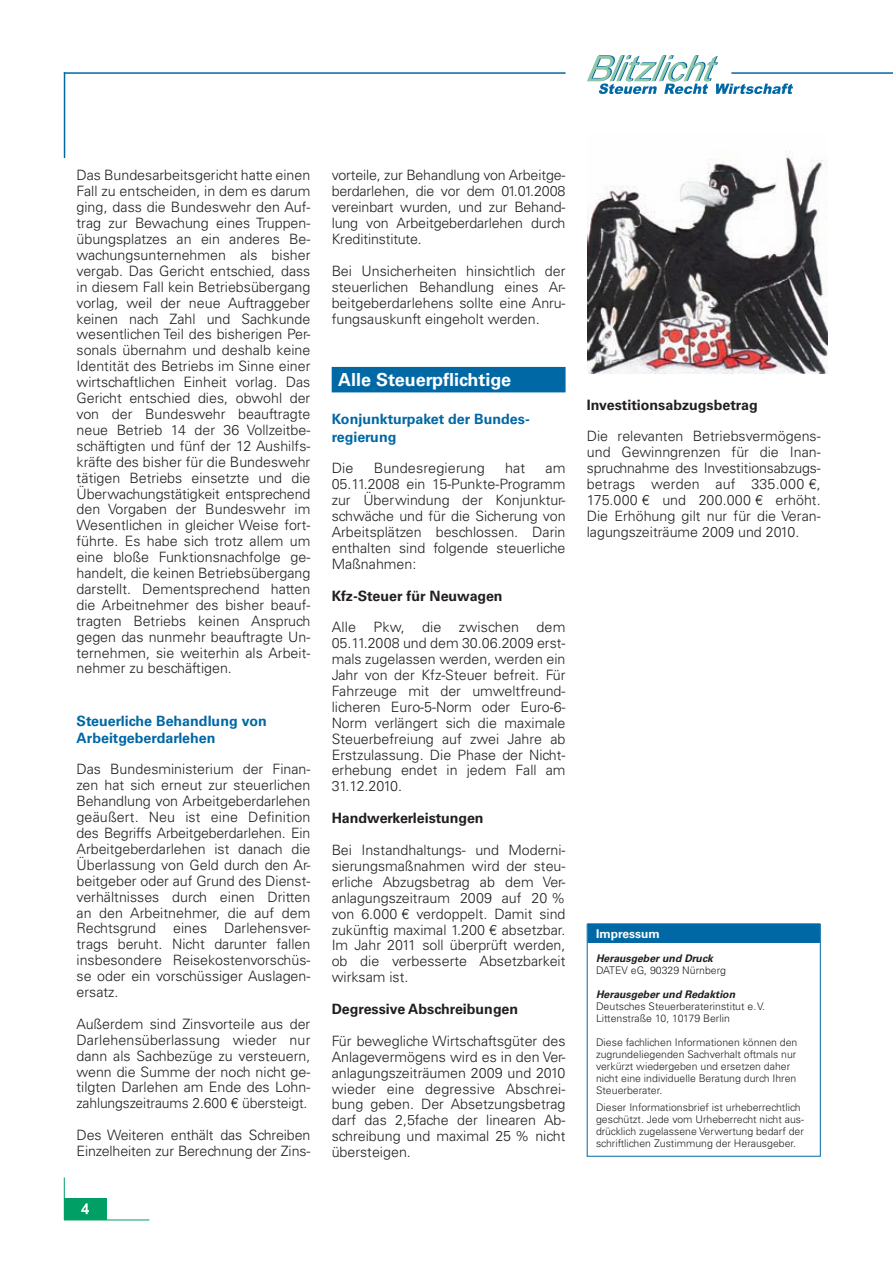
<style>
.page{position:relative;width:893px;height:1263px;background:#fff}
.page>*{position:absolute;margin:0;border:0;box-sizing:border-box;transform-origin:0 0}
.t1{font:700 18px "Univers LT Std";color:#fff}
.t2{font:300 14.25px/15.9px "Univers LT Std";color:#231f20;text-align:justify}
.t3{font:700 14.25px "Univers LT Std";color:#231f20}
.t4{font:700 14.25px/17.1px "Univers LT Std";color:#0068a5}
.t5{font:700 12px "Univers LT Std";color:#fff}
.t6{font:300 10.5px/12px "Univers LT Std";color:#231f20}
.t7{font:italic 700 10.5px "Univers LT Std";color:#231f20}
</style>
<div class="page">
<div style="left:64px;top:1199px;width:43px;height:21px;background:#009f65"></div>
<svg style="left:81px;top:1203px;width:8px;height:11px"></svg>
<hr style="left:64px;top:1219px;width:85px;height:1px;background:#009f65">
<hr style="left:64px;top:1177px;width:1px;height:43px;background:#009f65">
<hr style="left:64px;top:72px;width:1px;height:86px;background:#0068a5">
<hr style="left:64px;top:72px;width:502px;height:2px;background:#0068a5">
<hr style="left:731px;top:72px;width:162px;height:2px;background:#0068a5">
<div style="left:588px;top:923px;width:232px;height:20px;background:#0068a5"></div>
<div style="left:587px;top:924px;width:234px;height:232px;border:1px solid #0068a5"></div>
<svg style="left:587px;top:55px;width:206px;height:39px"></svg>
<div style="left:332px;top:367px;width:234px;height:25px;background:#0068a5"></div>
<img style="left:588px;top:151px;width:239px;height:222px">
<p class="t2" style="left:77px;top:167px;width:235px">Das Bundesarbeitsgericht hatte einen Fall zu entscheiden, in dem es darum ging, dass die Bundeswehr den Auf&shy;trag zur Bewachung eines Truppen&shy;übungsplatzes an ein anderes Be&shy;wachungsunternehmen als bisher vergab. Das Gericht entschied, dass in diesem Fall kein Betriebsübergang vorlag, weil der neue Auftraggeber keinen nach Zahl und Sachkunde wesentlichen Teil des bisherigen Per&shy;sonals übernahm und deshalb keine Identität des Betriebs im Sinne einer wirtschaftlichen Einheit vorlag. Das Gericht entschied dies, obwohl der von der Bundeswehr beauftragte neue Betrieb 14 der 36 Vollzeitbe&shy;schäftigten und fünf der 12 Aushilfs&shy;kräfte des bisher für die Bundeswehr tätigen Betriebs einsetzte und die Überwachungstätigkeit entsprechend den Vorgaben der Bundeswehr im Wesentlichen in gleicher Weise fort&shy;führte. Es habe sich trotz allem um eine bloße Funktionsnachfolge ge&shy;handelt, die keinen Betriebsübergang darstellt. Dementsprechend hatten die Arbeitnehmer des bisher beauf&shy;tragten Betriebs keinen Anspruch gegen das nunmehr beauftragte Un&shy;ternehmen, sie weiterhin als Arbeit&shy;nehmer zu beschäftigen.</p>
<p class="t4" style="left:77px;top:712px;width:192px">Steuerliche Behandlung von<br>Arbeitgeberdarlehen</p>
<p class="t2" style="left:77px;top:761px;width:235px">Das Bundesministerium der Finan&shy;zen hat sich erneut zur steuerlichen Behandlung von Arbeitgeberdarlehen geäußert. Neu ist eine Definition des Begriffs Arbeitgeberdar lehen. Ein Arbeitgeberdarlehen ist danach die Über lassung von Geld durch den Ar&shy;beitgeber oder auf Grund des Dienst&shy;verhältnisses durch einen Dritten an den Arbeitnehmer, die auf dem Rechtsgrund eines Darlehensver&shy;trags beruht. Nicht darunter fallen insbesondere Reisekostenvorschüs&shy;se oder ein vorschüssiger Auslagen&shy;ersatz.</p>
<p class="t2" style="left:77px;top:1016px;width:235px">Außerdem sind Zinsvorteile aus der Darlehensüberlassung wieder nur dann als Sachbezüge zu versteuern, wenn die Summe der noch nicht ge&shy;tilgten Darlehen am Ende des Lohn&shy;zahlungszeitraums 2.600 € übersteigt.</p>
<p class="t2" style="left:77px;top:1127px;width:235px">Des Weiteren enthält das Schreiben<br>Einzelheiten zur Berechnung der Zins-</p>
<p class="t2" style="left:332px;top:167px;width:235px">vorteile, zur Behandlung von Arbeitge&shy;berdarlehen, die vor dem 01.01.2008 vereinbart wurden, und zur Behand&shy;lung von Arbeitgeberdarlehen durch Kreditinstitute.</p>
<p class="t2" style="left:332px;top:263px;width:235px">Bei Unsicherheiten hinsichtlich der steuerlichen Behandlung eines Ar&shy;beitgeberdarlehens sollte eine Anru&shy;fungsauskunft eingeholt werden.</p>
<p class="t1" style="left:338px;top:370px;width:175px">Alle Steuerpflichtige</p>
<p class="t4" style="left:332px;top:411px;width:200px">Konjunkturpaket der Bundes&shy;regierung</p>
<p class="t2" style="left:332px;top:460px;width:23px">Die</p>
<p class="t2" style="left:374px;top:460px;width:113px">Bundesregierung</p>
<p class="t2" style="left:505px;top:460px;width:22px">hat</p>
<p class="t2" style="left:332px;top:460px;width:235px;text-indent:214px">am 05.11.2008 ein 15-Punkte-Programm zur Überwindung der Konjunktur&shy;schwäche und für die Sicherung von Arbeitsplätzen beschlossen. Darin enthalten sind folgende steuerliche Maßnahmen:</p>
<p class="t3" style="left:332px;top:587px;width:172px">Kfz-Steuer für Neuwagen</p>
<p class="t2" style="left:332px;top:619px;width:235px">Alle Pkw, die zwischen dem 05.11.2008 und dem 30.06.2009 erst&shy;mals zugelassen werden, werden ein Jahr von der Kfz-Steuer befreit. Für Fahrzeuge mit der umweltfreund&shy;licheren Euro-5-Norm oder Euro-6- Norm verlängert sich die maximale Steuerbefreiung auf zwei Jahre ab Erstzulassung. Die Phase der Nicht&shy;erhebung endet in jedem Fall am 31.12.2010.</p>
<p class="t3" style="left:332px;top:810px;width:153px">Handwerkerleistungen</p>
<p class="t2" style="left:332px;top:842px;width:235px">Bei Instandhaltungs- und Moderni&shy;sierungsmaßnahmen wird der steu&shy;erliche Abzugsbetrag ab dem Ver&shy;anlagungszeitraum 2009 auf 20 % von 6.000 € verdoppelt. Damit sind zukünftig maximal 1.200 € absetzbar.<br>Im Jahr 2011 soll überprüft werden, ob die verbesserte Absetzbarkeit wirksam ist.</p>
<p class="t3" style="left:332px;top:1001px;width:188px">Degressive Abschreibungen</p>
<p class="t2" style="left:332px;top:1033px;width:235px">Für bewegliche Wirtschaftsgüter des Anlagevermögens wird es in den Ver&shy;anlagungszeiträumen 2009 und 2010 wieder eine degressive Abschrei&shy;bung geben. Der Absetzungsbetrag darf das 2,5fache der linearen Ab&shy;schreibung und maximal 25 % nicht übersteigen.</p>
<p class="t3" style="left:587px;top:396px;width:172px">Investitionsabzugsbetrag</p>
<p class="t2" style="left:587px;top:428px;width:235px">Die relevanten Betriebsvermögens&shy;und Gewinngrenzen für die Inan&shy;spruchnahme des Investitionsabzugs&shy;betrags werden auf 335.000 €, 175.000 € und 200.000 € erhöht.<br>Die Erhöhung gilt nur für die Veran&shy;lagungszeiträume 2009 und 2010.</p>
<p class="t5" style="left:596px;top:926px;width:65px">Impressum</p>
<p class="t7" style="left:596px;top:952px;width:118px">Herausgeber und Druck</p>
<p class="t6" style="left:596px;top:964px;width:131px">DATEV eG, 90329 Nürnberg</p>
<p class="t7" style="left:596px;top:988px;width:141px">Herausgeber und Redaktion</p>
<p class="t6" style="left:596px;top:1000px;width:170px">Deutsches Steuerberaterinstitut e.V.<br>Littenstraße 10, 10179 Berlin</p>
<p class="t6" style="left:596px;top:1036px;width:203px">Diese fachlichen Informationen können den zugrundeliegenden Sachverhalt oftmals nur verkürzt wiedergeben und ersetzen daher nicht eine individuelle Beratung durch Ihren Steuerberater.</p>
<p class="t6" style="left:596px;top:1101px;width:209px">Dieser Informationsbrief ist urheberrechtlich geschützt. Jede vom Urheberrecht nicht aus&shy;drücklich zugelassene Verwertung bedarf der schriftlichen Zustimmung der Herausgeber.</p>
</div>
